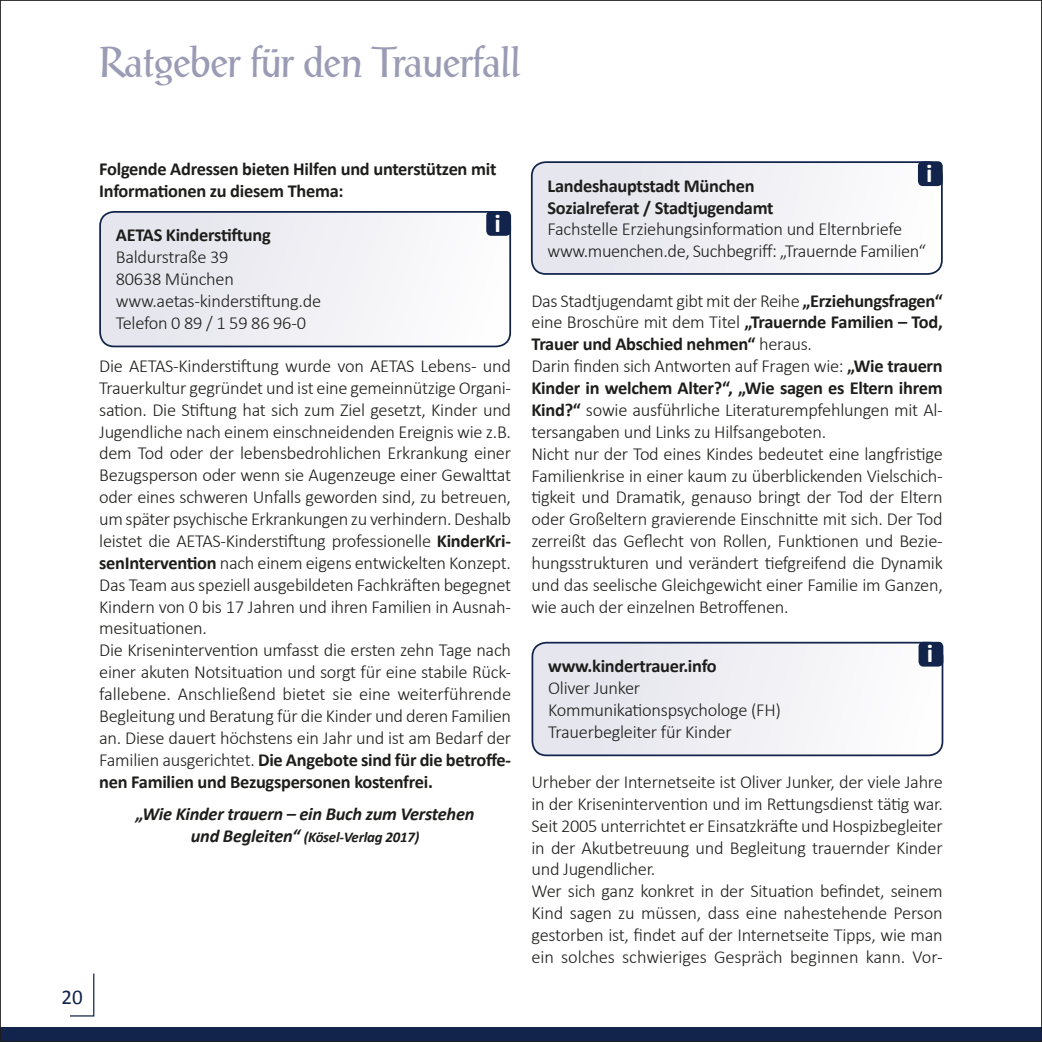
<style>
.page{position:relative;width:1042px;height:1042px;background:#fff}
.page>*{position:absolute;margin:0;border:0;box-sizing:border-box;transform-origin:0 0}
.t1{font:42px "Post Antiqua";letter-spacing:-.02em;color:#9a9bb4}
.t2{font:700 26.25px "Calibri";color:#fff}
.t3{font:21px "Calibri";color:#12244b}
.t4{font:300 18.38px/21.9px "Calibri";letter-spacing:-.015em;color:#1d1d1b}
.t5{font:700 18.38px/21.9px "Calibri";letter-spacing:-.015em;color:#1d1d1b}
.t6{font:italic 700 18.38px "Calibri";letter-spacing:-.015em;color:#1d1d1b}
.t7{font:italic 700 14.88px "Calibri";letter-spacing:-.015em;color:#1d1d1b}
.s1{font-weight:700}
.s2{font-size:18.38px}
</style>
<div class="page">
<svg style="left:70px;top:973px;width:25px;height:44px"></svg>
<div style="left:0;top:1027px;width:1042px;height:15px;background:#12244b"></div>
<div style="left:100px;top:212px;width:410px;height:134px;background:linear-gradient(to right,#e2e2eb,#fdfdfe);border-radius:14px"></div>
<div style="left:99px;top:211px;width:412px;height:136px;border:2px solid #12244b;border-radius:14px"></div>
<div style="left:486px;top:211px;width:25px;height:25px;background:#12244b;border-radius:5px"></div>
<div style="left:532px;top:162px;width:410px;height:112px;background:linear-gradient(to right,#e2e2eb,#fdfdfe);border-radius:14px"></div>
<div style="left:531px;top:161px;width:412px;height:114px;border:2px solid #12244b;border-radius:14px"></div>
<div style="left:918px;top:161px;width:25px;height:25px;background:#12244b;border-radius:5px"></div>
<div style="left:532px;top:643px;width:410px;height:112px;background:linear-gradient(to right,#e2e2eb,#fefefe);border-radius:14px"></div>
<div style="left:531px;top:642px;width:412px;height:114px;border:2px solid #12244b;border-radius:14px"></div>
<div style="left:918px;top:642px;width:25px;height:24px;background:#12244b;border-radius:5px"></div>
<h1 class="t1" style="left:99px;top:37px;width:424px">Ratgeber für den Trauerfall</h1>
<p class="t5" style="left:99px;top:158px;width:399px">Folgende Adressen bieten Hilfen und unterstützen mit<br>Informationen zu diesem Thema:</p>
<p class="t5" style="left:116px;top:224px;width:156px">AETAS Kinderstiftung</p>
<p class="t4" style="left:116px;top:245px;width:207px">Baldurstraße 39<br>80638 München www.aetas-kinderstiftung.de<br>Telefon 0 89 / 1 59 86 96-0</p>
<h2 class="t2" style="left:494px;top:206px;width:8px">i</h2>
<p class="t4" style="left:99px;top:354px;width:413px">Die AETAS-Kinderstiftung wurde von AETAS Lebens- und Trauerkultur gegründet und ist eine gemeinnützige Organi&shy;sation. Die Stiftung hat sich zum Ziel gesetzt, Kinder und Jugendliche nach einem einschneidenden Ereignis wie z.B. dem Tod oder der lebensbedrohlichen Erkrankung einer Bezugsperson oder wenn sie Augenzeuge einer Gewalttat oder eines schweren Unfalls geworden sind, zu betreuen, um später psychische Erkrankungen zu verhindern. Deshalb leistet die AETAS-Kinderstiftung professionelle <span class="s1">KinderKri&shy;senIntervention</span> nach einem eigens entwickelten Konzept.<br>Das Team aus speziell ausgebildeten Fachkräften begegnet Kindern von 0 bis 17 Jahren und ihren Familien in Ausnah&shy;mesituationen.<br>Die Krisenintervention umfasst die ersten zehn Tage nach einer akuten Notsituation und sorgt für eine stabile Rück&shy;fallebene. Anschließend bietet sie eine weiterführende Begleitung und Beratung für die Kinder und deren Familien an. Diese dauert höchstens ein Jahr und ist am Bedarf der Familien ausgerichtet. <span class="s1">Die Angebote sind für die betroffe&shy;nen Familien und Bezugspersonen kostenfrei.</span></p>
<p class="t6" style="left:136px;top:802px;width:340px">„Wie Kinder trauern – ein Buch zum Verstehen</p>
<p class="t7" style="left:191px;top:828px;width:230px"><span class="s2">und Begleiten“</span> (Kösel-Verlag 2017)</p>
<p class="t3" style="left:62px;top:984px;width:23px">20</p>
<h2 class="t2" style="left:926px;top:156px;width:8px">i</h2>
<p class="t5" style="left:547px;top:175px;width:228px">Landeshauptstadt München<br>Sozialreferat / Stadtjugendamt</p>
<p class="t4" style="left:547px;top:217px;width:380px">Fachstelle Erziehungsinformation und Elternbriefe www.muenchen.de, Suchbegriff: „Trauernde Familien“</p>
<p class="t4" style="left:531px;top:289px;width:413px">Das Stadtjugendamt gibt mit der Reihe <span class="s1">„Erziehungsfragen“ </span>eine Broschüre mit dem Titel <span class="s1">„Trauernde Familien – Tod, Trauer und Abschied nehmen“</span> heraus.<br>Darin finden sich Antworten auf Fragen wie: <span class="s1">„Wie trauern Kinder in welchem Alter?“, „Wie sagen es Eltern ihrem Kind?“</span> sowie ausführliche Literaturempfehlungen mit Al&shy;tersangaben und Links zu Hilfsangeboten.<br>Nicht nur der Tod eines Kindes bedeutet eine langfristige Familienkrise in einer kaum zu überblickenden Vielschich&shy;tigkeit und Dramatik, genauso bringt der Tod der Eltern oder Großeltern gravierende Einschnitte mit sich. Der Tod zerreißt das Geflecht von Rollen, Funktionen und Bezie&shy;hungsstrukturen und verändert tiefgreifend die Dynamik und das seelische Gleichgewicht einer Familie im Ganzen, wie auch der einzelnen Betroffenen.</p>
<p class="t5" style="left:548px;top:655px;width:170px">www.kindertrauer.info</p>
<p class="t4" style="left:548px;top:676px;width:234px">Oliver Junker<br>Kommunikationspsychologe (FH)<br>Trauerbegleiter für Kinder</p>
<h2 class="t2" style="left:926px;top:637px;width:8px">i</h2>
<p class="t4" style="left:531px;top:770px;width:413px">Urheber der Internetseite ist Oliver Junker, der viele Jahre in der Krisenintervention und im Rettungsdienst tätig war.<br>Seit 2005 unterrichtet er Einsatzkräfte und Hospizbegleiter in der Akutbetreuung und Begleitung trauernder Kinder und Jugendlicher.<br>Wer sich ganz konkret in der Situation befindet, seinem Kind sagen zu müssen, dass eine nahestehende Person gestorben ist, findet auf der Internetseite Tipps, wie man ein solches schwieriges Gespräch beginnen kann. Vor-</p>
</div>
